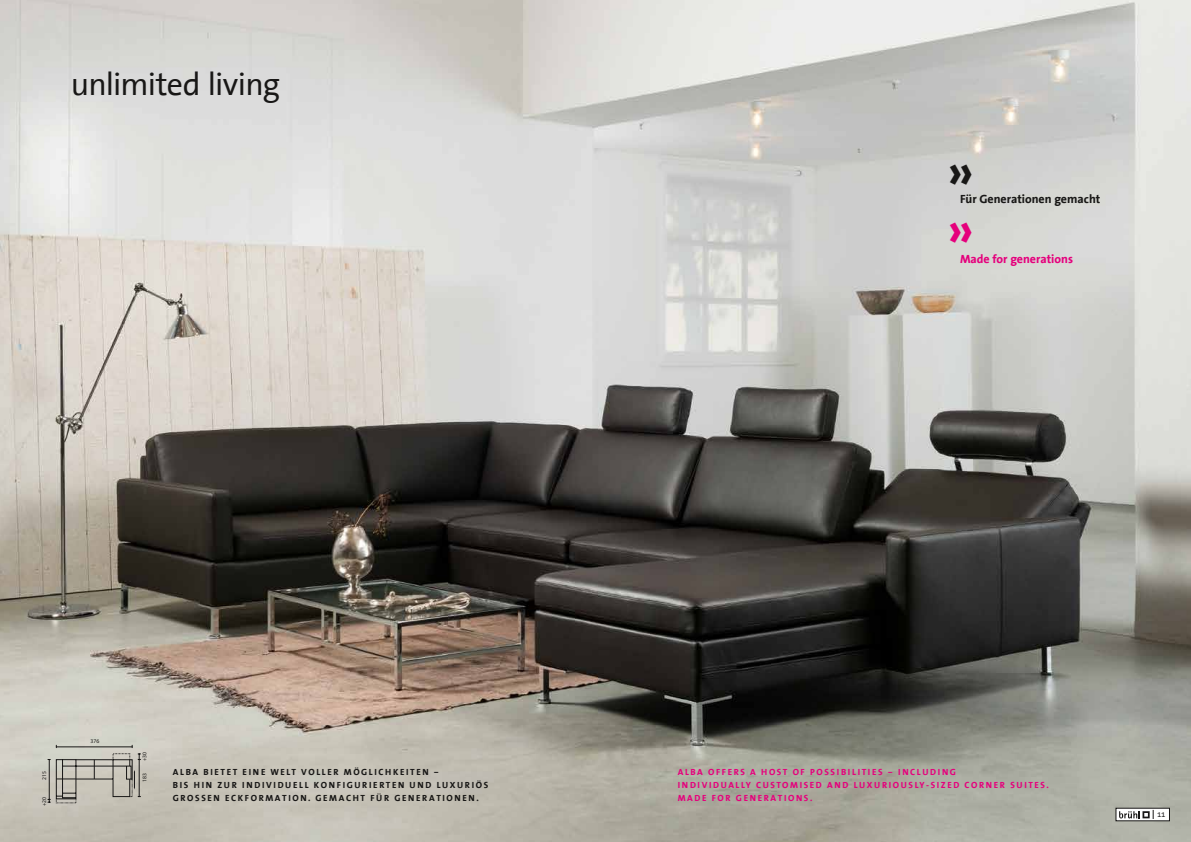
<style>
.page{position:relative;width:1191px;height:842px;background:#fff}
.page>*{position:absolute;margin:0;border:0;box-sizing:border-box;transform-origin:0 0}
.t1{font:700 48px "The Sans Office";color:#181716}
.t2{font:700 48px "The Sans Office";color:#e5007c}
.t3{font:32px "The Sans Office";letter-spacing:-.03em;color:#181716}
.t4{font:700 12px "The Sans Office";color:#181716}
.t5{font:700 12px "The Sans Office";color:#e5007c}
.t6{font:700 9px/13px "The Sans Office";letter-spacing:.18em;color:#181716}
.t7{font:700 9px/13px "The Sans Office";letter-spacing:.18em;color:#e5007c}
.t8{font:7.8px "The Sans Office";color:#181716}
.t9{font:5.7px "The Sans Correspondence";color:#181716}
</style>
<div class="page">
<img style="left:0;top:0;width:1191px;height:842px">
<hr style="left:56px;top:747px;width:76px;height:1px;background:#181716">
<svg style="left:56px;top:754px;width:84px;height:45px;background:#b0ada4"></svg>
<hr style="left:49px;top:759px;width:1px;height:43px;background:#181716">
<div style="left:1116px;top:808px;width:53px;height:13px;background:#fff"></div>
<svg style="left:1119px;top:810px;width:34px;height:9px"></svg>
<h2 class="t3" style="left:71px;top:67px;width:211px">unlimited living</h2>
<h1 class="t1" style="left:947px;top:145px;width:27px">»</h1>
<h1 class="t2" style="left:947px;top:203px;width:27px">»</h1>
<h3 class="t4" style="left:960px;top:193px;width:142px">Für Generationen gemacht</h3>
<h3 class="t5" style="left:960px;top:252px;width:114px">Made for generations</h3>
<p class="t9" style="left:41px;top:780px;width:10px;rotate:-90deg">215</p>
<p class="t9" style="left:41px;top:806px;width:11px;rotate:-90deg">+20</p>
<p class="t9" style="left:91px;top:738px;width:10px">376</p>
<p class="t9" style="left:141px;top:761px;width:11px;rotate:-90deg">+30</p>
<p class="t9" style="left:141px;top:782px;width:10px;rotate:-90deg">183</p>
<p class="t6" style="left:173px;top:766px;width:317px">ALBA BIETET EINE WELT VOLLER MÖGLICHKEITEN –<br>BIS HIN ZUR INDIVIDUELL KONFIGURIERTEN UND LUXURIÖS<br>GROSSEN ECKFORMATION. GEMACHT FÜR GENERATIONEN.</p>
<p class="t7" style="left:677px;top:766px;width:373px">ALBA OFFERS A HOST OF POSSIBILITIES – INCLUDING<br>INDIVIDUALLY CUSTOMISED AND LUXURIOUSLY-SIZED CORNER SUITES.<br>MADE FOR GENERATIONS.</p>
<p class="t8" style="left:1157px;top:810px;width:10px">11</p>
</div>
